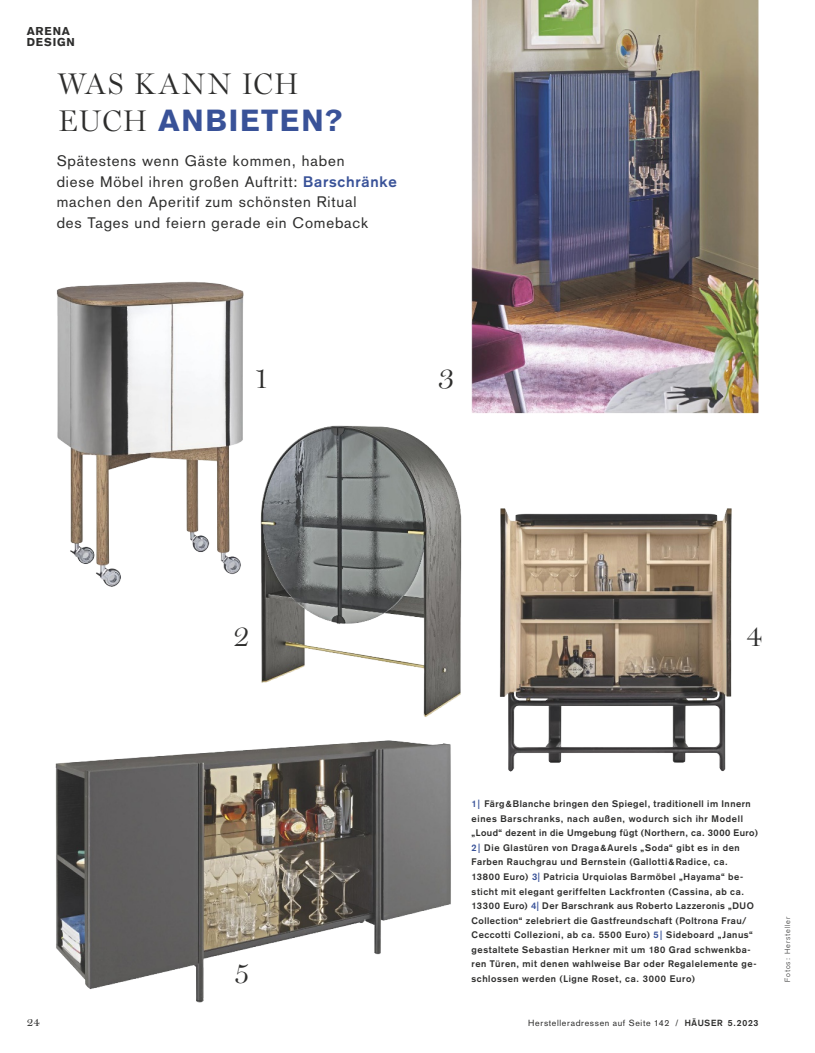
<style>
.page{position:relative;width:815px;height:1053px;background:#fff}
.page>*{position:absolute;margin:0;border:0;box-sizing:border-box;transform-origin:0 0}
.t1{font:300 30px "Miller Display";letter-spacing:.075em;color:#2e2e2d}
.t2{font:900 30px "Basic Commercial LT Pro";letter-spacing:.055em;color:#395298}
.t3{font:15px/20.6px "Basic Commercial LT Pro";letter-spacing:.055em;color:#2e2e2d}
.t4{font:900 11.25px/11.2px "Basic Commercial LT Pro";letter-spacing:.075em;color:#2e2e2d}
.t5{font:11.25px "Miller Display";color:#2e2e2d}
.t6{font:700 9.38px/14.6px "Basic Commercial LT Pro";letter-spacing:.06em;color:#2e2e2d}
.t7{font:8.75px "Basic Commercial LT Pro";letter-spacing:.075em;color:#2e2e2d}
.t8{font:300 7.5px "Basic Commercial LT Pro";letter-spacing:.12em;color:#2e2e2d}
.s1{font-family:"Miller Display";font-weight:300;color:#2e2e2d}
.s2{font-weight:700;color:#395298}
.s3{color:#395298}
.s4{font-weight:700}
</style>
<div class="page">
<img style="left:55px;top:0;width:704px;height:1002px">
<p class="t4" style="left:27px;top:26px;width:50px">ARENA<br>DESIGN</p>
<h1 class="t1" style="left:58px;top:66px;width:242px">WAS KANN ICH</h1>
<h1 class="t2" style="left:58px;top:103px;width:286px"><span class="s1">EUCH</span> ANBIETEN?</h1>
<h2 class="t3" style="left:57px;top:151px;width:342px">Spätestens wenn Gäste kommen, haben<br>diese Möbel ihren großen Auftritt: <span class="s2">Barschränke </span>machen den Aperitif zum schönsten Ritual<br>des Tages und feiern gerade ein Comeback</h2>
<h1 class="t1" style="left:255px;top:360px;width:14px">1</h1>
<h1 class="t1" style="left:438px;top:360px;width:18px">3</h1>
<p class="t5" style="left:27px;top:1015px;width:15px">24</p>
<h1 class="t1" style="left:234px;top:618px;width:18px">2</h1>
<h1 class="t1" style="left:234px;top:955px;width:16px">5</h1>
<h1 class="t1" style="left:746px;top:618px;width:18px">4</h1>
<p class="t6" style="left:472px;top:796px;width:288px"><span class="s3">1|</span> Färg&amp;Blanche bringen den Spiegel, traditionell im Innern eines Barschranks, nach außen, wodurch sich ihr Modell „Loud“ dezent in die Umgebung fügt (Northern, ca. 3000 Euro)<br><span class="s3">2|</span> Die Glastüren von Draga&amp;Aurels „Soda“ gibt es in den Farben Rauchgrau und Bernstein (Gallotti&amp;Radice, ca.<br>13800 Euro) <span class="s3">3|</span> Patricia Urquiolas Barmöbel „Hayama“ be&shy;sticht mit elegant geriffelten Lackfronten (Cassina, ab ca.<br>13300 Euro) <span class="s3">4|</span> Der Barschrank aus Roberto Lazzeronis „DUO Collection“ zelebriert die Gastfreundschaft (Poltrona Frau/ Ceccotti Collezioni, ab ca. 5500 Euro) <span class="s3">5|</span> Sideboard „Janus“ gestaltete Sebastian Herkner mit um 180 Grad schwenkba&shy;ren Türen, mit denen wahlweise Bar oder Regalelemente ge&shy;schlossen werden (Ligne Roset, ca. 3000 Euro)</p>
<p class="t7" style="left:528px;top:1017px;width:232px">Herstelleradressen auf Seite 142 / <span class="s4">HÄUSER 5.2023</span></p>
<p class="t8" style="left:783px;top:981px;width:67px;rotate:-90deg">Fotos: Hersteller</p>
</div>
